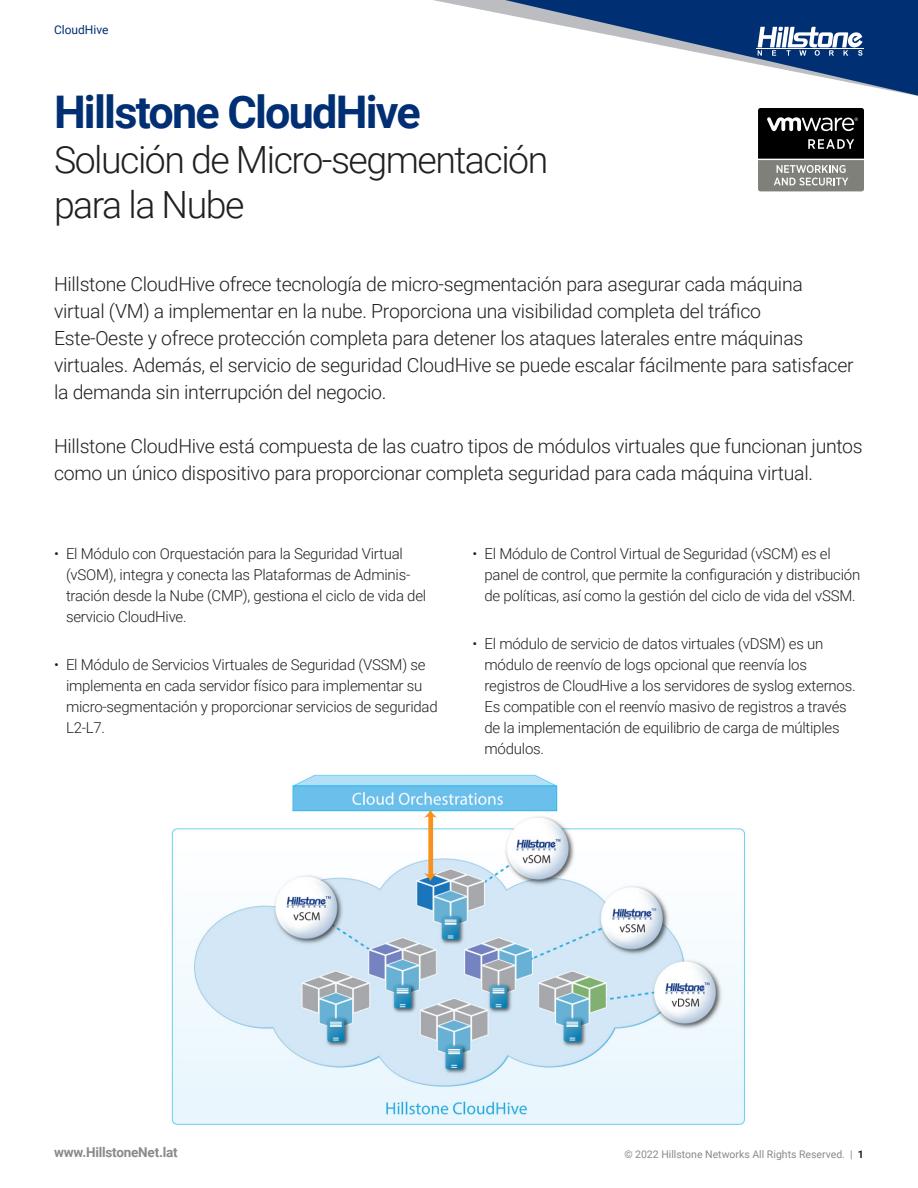
<style>
.page{position:relative;width:918px;height:1188px;background:#fff}
.page>*{position:absolute;margin:0;border:0;box-sizing:border-box;transform-origin:0 0}
.t1{font:700 45px "Roboto";letter-spacing:-.04em;color:#002f73}
.t2{font:300 37.5px/45px "Roboto";letter-spacing:-.04em;color:#231f20}
.Pg_1_Intro{font:300 19.5px/27px "Roboto";letter-spacing:-.015em;color:#231f20}
.Specifications_Text{font:300 15px/21px "Roboto";letter-spacing:-.015em;color:#231f20}
.t3{font:700 13.5px "Roboto";letter-spacing:-.015em;color:#8a8a8e}
.t4{font:12px "Roboto";color:#002f73}
.t5{font:10.5px "Roboto";color:#8a8a8e}
.s1{font-weight:100;font-size:21px;color:#fff}
.s2{font-weight:700;color:#231f20}
</style>
<div class="page">
<svg style="left:447px;top:0;width:471px;height:96px"></svg>
<svg style="left:758px;top:27px;width:105px;height:29px"></svg>
<hr style="left:756px;top:49px;width:108px;height:1px;background:#fff">
<img style="left:171px;top:774px;width:574px;height:350px">
<svg style="left:758px;top:108px;width:106px;height:83px;background:#4f4f4e"></svg>
<p class="t4" style="left:54px;top:21px;width:67px">CloudHive <span class="s1">/</span></p>
<h1 class="t1" style="left:54px;top:81px;width:368px">Hillstone CloudHive</h1>
<h2 class="t2" style="left:54px;top:136px;width:496px">Solución de Micro-segmentación para la Nube</h2>
<p class="Pg_1_Intro" style="left:54px;top:269px;width:801px">Hillstone CloudHive ofrece tecnología de micro-segmentación para asegurar cada máquina virtual (VM) a implementar en la nube. Proporciona una visibilidad completa del tráfico Este-Oeste y ofrece protección completa para detener los ataques laterales entre máquinas virtuales. Además, el servicio de seguridad CloudHive se puede escalar fácilmente para satisfacer la demanda sin interrupción del negocio.</p>
<p class="Pg_1_Intro" style="left:54px;top:431px;width:810px">Hillstone CloudHive está compuesta de las cuatro tipos de módulos virtuales que funcionan juntos como un único dispositivo para proporcionar completa seguridad para cada máquina virtual.</p>
<p class="Specifications_Text" style="left:66px;top:542px;width:362px;text-indent:-12px">• El Módulo con Orquestación para la Seguridad Virtual (vSOM), integra y conecta las Plataformas de Adminis&shy;tración desde la Nube (CMP), gestiona el ciclo de vida del servicio CloudHive.</p>
<p class="Specifications_Text" style="left:66px;top:653px;width:373px;text-indent:-12px">• El Módulo de Servicios Virtuales de Seguridad (VSSM) se implementa en cada servidor físico para implementar su micro-segmentación y proporcionar servicios de seguridad L2-L7.</p>
<p class="Specifications_Text" style="left:484px;top:542px;width:377px;text-indent:-12px">• El Módulo de Control Virtual de Seguridad (vSCM) es el panel de control, que permite la configuración y distribución de políticas, así como la gestión del ciclo de vida del vSSM.</p>
<p class="Specifications_Text" style="left:484px;top:632px;width:373px;text-indent:-12px">• El módulo de servicio de datos virtuales (vDSM) es un módulo de reenvío de logs opcional que reenvía los registros de CloudHive a los servidores de syslog externos.<br>Es compatible con el reenvío masivo de registros a través de la implementación de equilibrio de carga de múltiples módulos.</p>
<p class="t3" style="left:54px;top:1143px;width:125px">www.HillstoneNet.lat</p>
<p class="t5" style="left:624px;top:1146px;width:241px">© 2022 Hillstone Networks All Rights Reserved. | <span class="s2">1</span></p>
</div>
